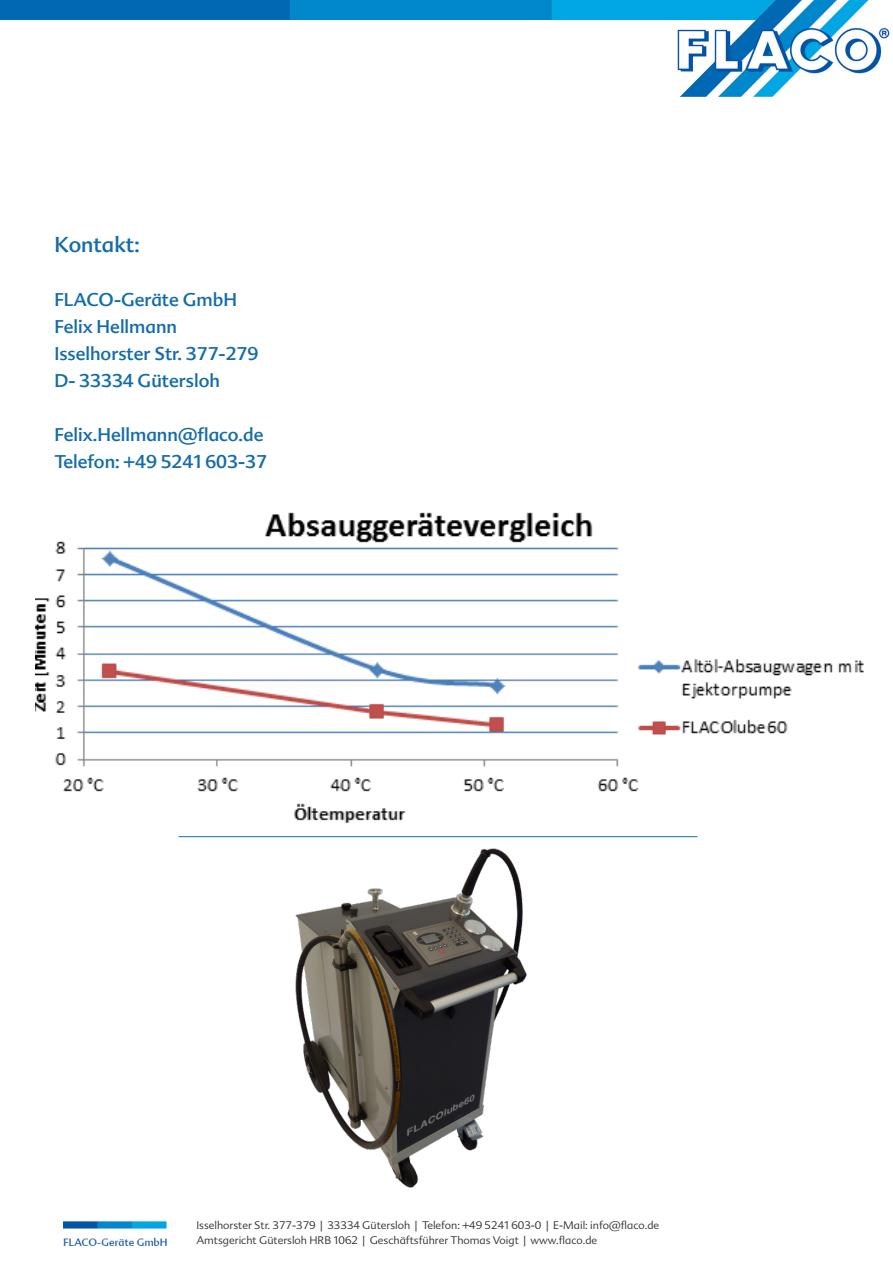
<style>
.page{position:relative;width:893px;height:1263px;background:#fff}
.page>*{position:absolute;margin:0;border:0;box-sizing:border-box;transform-origin:0 0}
.t1{font:21px "Advert";color:#156caa}
.t2{font:18px "Advert";color:#156caa}
.t3{font:300 10.5px "Advert";color:#333233}
</style>
<div class="page">
<img style="left:36px;top:512px;width:828px;height:326px">
<img style="left:0;top:0;width:890px;height:96px">
<img style="left:63px;top:1220px;width:104px;height:26px">
<img style="left:295px;top:848px;width:232px;height:340px">
<hr style="left:179px;top:836px;width:518px;height:1px;background:#0c6fb8">
<p class="t1" style="left:54px;top:232px;width:87px">Kontakt:</p>
<p class="t2" style="left:54px;top:288px;width:184px">FLACO-Geräte GmbH</p>
<p class="t2" style="left:54px;top:315px;width:124px">Felix Hellmann</p>
<p class="t2" style="left:54px;top:342px;width:206px">Isselhorster Str. 377-279</p>
<p class="t2" style="left:54px;top:369px;width:167px">D- 33334 Gütersloh</p>
<p class="t2" style="left:54px;top:423px;width:211px">Felix.Hellmann@flaco.de</p>
<p class="t2" style="left:54px;top:450px;width:214px">Telefon: +49 5241 603-37</p>
<p class="t3" style="left:196px;top:1219px;width:464px">Isselhorster Str. 377-379 | 33334 Gütersloh | Telefon: +49 5241 603-0 | E-Mail: info@flaco.de</p>
<p class="t3" style="left:196px;top:1234px;width:402px">Amtsgericht Gütersloh HRB 1062 | Geschäftsführer Thomas Voigt | www.flaco.de</p>
</div>
